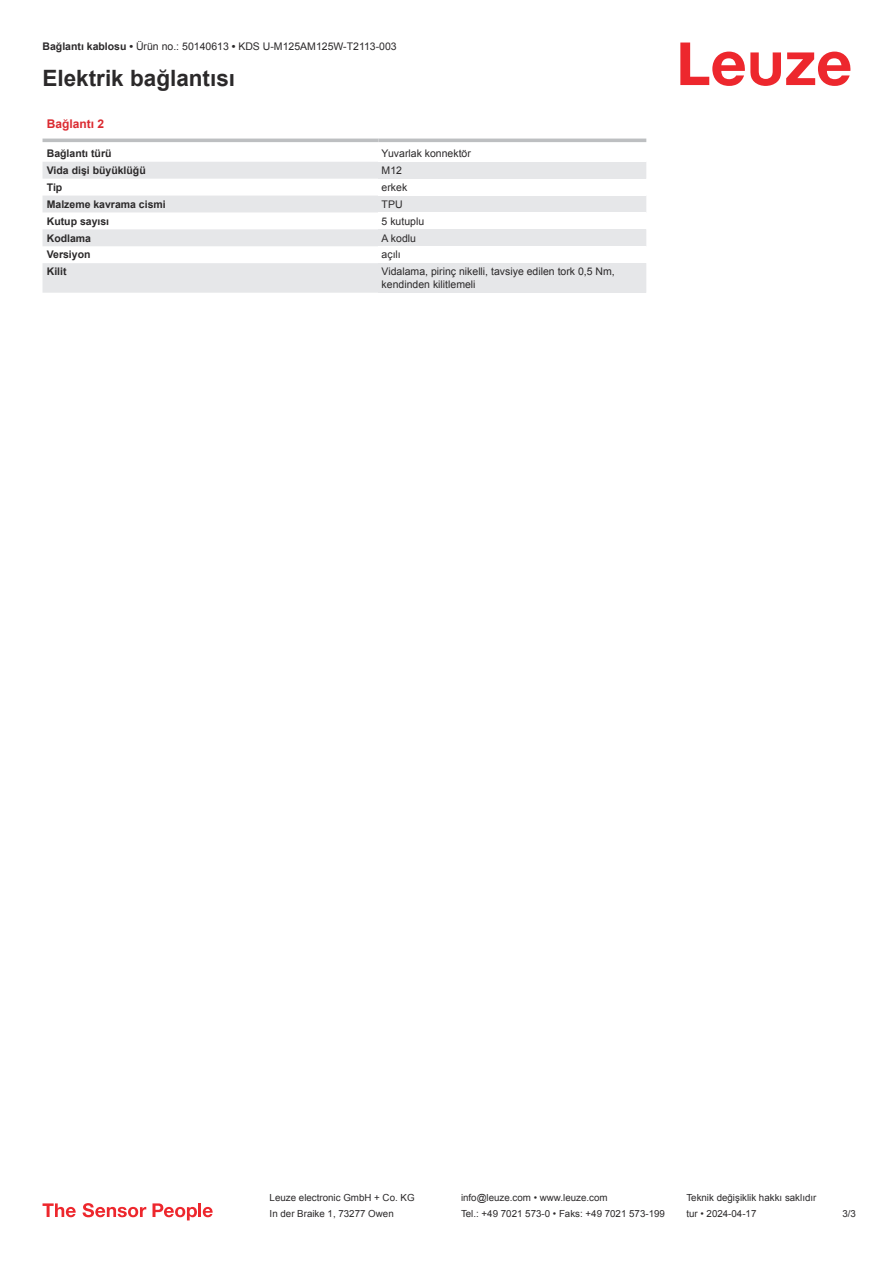
<style>
.page{position:relative;width:893px;height:1263px;background:#fff}
.page>*{position:absolute;margin:0;border:0;box-sizing:border-box;transform-origin:0 0}
.t1{font:700 22.5px "Arial";color:#2b292a}
.t2{font:700 12px "Arial";color:#db2a30}
.t3{font:10.5px/12.6px "Arial";color:#2b292a}
.t4{font:700 10.5px "Arial";color:#2b292a}
.t5{font:9.75px "Arial";color:#2b292a}
.s1{font-weight:700}
</style>
<div class="page">
<svg style="left:680px;top:43px;width:170px;height:43px"></svg>
<svg style="left:43px;top:138px;width:603px;height:1px"></svg>
<svg style="left:43px;top:162px;width:335px;height:131px;fill:#e6e7e9"></svg>
<hr style="left:43px;top:139px;width:335px;height:3px;background:#bdbfc1">
<hr style="left:378px;top:139px;width:268px;height:3px;background:#bdbfc1">
<div style="left:378px;top:162px;width:268px;height:17px;background:#e6e7e9"></div>
<div style="left:378px;top:196px;width:268px;height:16px;background:#e6e7e9"></div>
<div style="left:378px;top:229px;width:268px;height:17px;background:#e6e7e9"></div>
<div style="left:378px;top:263px;width:268px;height:30px;background:#e6e7e9"></div>
<svg style="left:43px;top:1203px;width:33px;height:14px"></svg>
<svg style="left:83px;top:1203px;width:63px;height:14px"></svg>
<svg style="left:153px;top:1203px;width:44px;height:17px"></svg>
<hr style="left:198px;top:1203px;width:3px;height:14px;background:#ed272d">
<svg style="left:203px;top:1207px;width:10px;height:10px"></svg>
<p class="t3" style="left:43px;top:41px;width:356px"><span class="s1">Bağlantı kablosu •</span> Ürün no.: 50140613 <span class="s1">•</span> KDS U-M125AM125W-T2113-003</p>
<h1 class="t1" style="left:43px;top:63px;width:194px">Elektrik bağlantısı</h1>
<p class="t2" style="left:47px;top:115px;width:59px">Bağlantı 2</p>
<p class="t4" style="left:47px;top:146px;width:66px">Bağlantı türü</p>
<p class="t3" style="left:382px;top:147px;width:91px">Yuvarlak konnektör</p>
<p class="t4" style="left:47px;top:163px;width:101px">Vida dişi büyüklüğü</p>
<p class="t3" style="left:382px;top:165px;width:22px">M12</p>
<p class="t4" style="left:47px;top:183px;width:17px">Tip</p>
<p class="t3" style="left:382px;top:182px;width:27px">erkek</p>
<p class="t4" style="left:47px;top:197px;width:121px">Malzeme kavrama cismi</p>
<p class="t3" style="left:382px;top:199px;width:23px">TPU</p>
<p class="t4" style="left:47px;top:214px;width:64px">Kutup sayısı</p>
<p class="t3" style="left:382px;top:216px;width:44px">5 kutuplu</p>
<p class="t4" style="left:47px;top:230px;width:46px">Kodlama</p>
<p class="t3" style="left:382px;top:233px;width:36px">A kodlu</p>
<p class="t4" style="left:47px;top:247px;width:45px">Versiyon</p>
<p class="t3" style="left:382px;top:248px;width:21px">açılı</p>
<p class="t4" style="left:47px;top:264px;width:21px">Kilit</p>
<p class="t3" style="left:382px;top:265px;width:235px">Vidalama, pirinç nikelli, tavsiye edilen tork 0,5 Nm, kendinden kilitlemeli</p>
<p class="t5" style="left:270px;top:1194px;width:146px">Leuze electronic GmbH + Co. KG</p>
<p class="t5" style="left:461px;top:1194px;width:148px">info@leuze.com • www.leuze.com</p>
<p class="t5" style="left:686px;top:1191px;width:132px">Teknik değişiklik hakkı saklıdır</p>
<p class="t5" style="left:270px;top:1210px;width:126px">In der Braike 1, 73277 Owen</p>
<p class="t5" style="left:461px;top:1207px;width:205px">Tel.: +49 7021 573-0 • Faks: +49 7021 573-199</p>
<p class="t5" style="left:686px;top:1210px;width:72px">tur • 2024-04-17</p>
<p class="t5" style="left:842px;top:1210px;width:15px">3 /3</p>
</div>
